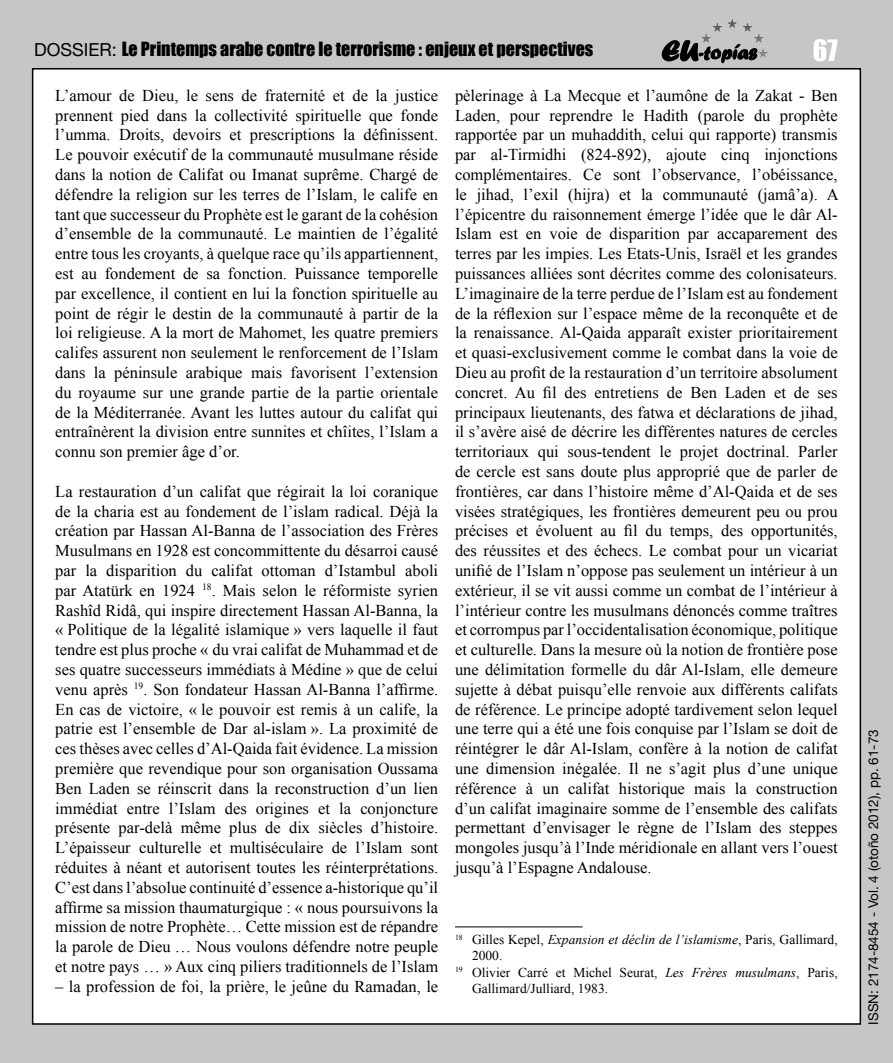
<style>
.page{position:relative;width:893px;height:1063px;background:#c5c6c6}
.page>*{position:absolute;margin:0;border:0;box-sizing:border-box;transform-origin:0 0}
.t1{font:27px "Impact";color:#fff}
.t2{font:18px "Impact";color:#000}
.t3{font:16.5px/19.8px "Times New Roman";color:#000;text-align:justify}
.t4{font:13.5px "Times New Roman";color:#000}
.t5{font:italic 13.5px "Times New Roman";color:#000}
.t6{font:13.5px "Helvetica Neue";color:#000}
.s1{font-family:"Helvetica Neue"}
.s2{font-style:normal}
.s3{font-style:italic}
</style>
<div class="page">
<div style="left:33px;top:69px;width:827px;height:955px;background:#fff"></div>
<svg style="left:662px;top:40px;width:94px;height:23px"></svg>
<hr style="left:701px;top:19px;width:67px;height:1px;background:#575757">
<hr style="left:701px;top:20px;width:67px;height:1px;background:#585858">
<hr style="left:701px;top:21px;width:67px;height:1px;background:#595959">
<hr style="left:701px;top:22px;width:67px;height:1px;background:#5b5b5a">
<hr style="left:701px;top:23px;width:67px;height:1px;background:#5c5c5b">
<hr style="left:701px;top:24px;width:67px;height:1px;background:#5e5e5d">
<hr style="left:701px;top:25px;width:67px;height:1px;background:#5f5f5e">
<hr style="left:701px;top:26px;width:67px;height:1px;background:#616160">
<hr style="left:701px;top:27px;width:67px;height:1px;background:#626261">
<hr style="left:701px;top:28px;width:67px;height:1px;background:#646463">
<hr style="left:701px;top:29px;width:67px;height:1px;background:#656564">
<hr style="left:701px;top:30px;width:67px;height:1px;background:#666665">
<hr style="left:701px;top:31px;width:67px;height:1px;background:#686867">
<hr style="left:701px;top:32px;width:67px;height:1px;background:#696968">
<hr style="left:701px;top:33px;width:67px;height:1px;background:#6b6b6a">
<hr style="left:701px;top:34px;width:67px;height:1px;background:#6c6c6b">
<hr style="left:701px;top:35px;width:67px;height:1px;background:#6d6d6d">
<hr style="left:701px;top:36px;width:67px;height:1px;background:#6e6e6e">
<hr style="left:701px;top:37px;width:67px;height:1px;background:#707070">
<hr style="left:701px;top:38px;width:67px;height:1px;background:#717171">
<hr style="left:701px;top:39px;width:67px;height:1px;background:#737373">
<hr style="left:701px;top:40px;width:67px;height:1px;background:#747474">
<hr style="left:701px;top:41px;width:67px;height:1px;background:#757574">
<hr style="left:701px;top:42px;width:67px;height:1px;background:#777776">
<hr style="left:701px;top:43px;width:67px;height:1px;background:#787877">
<hr style="left:701px;top:44px;width:67px;height:1px;background:#7a7a79">
<hr style="left:701px;top:45px;width:67px;height:1px;background:#7b7b7a">
<hr style="left:701px;top:46px;width:67px;height:1px;background:#7c7d7c">
<hr style="left:701px;top:47px;width:67px;height:1px;background:#7d7e7d">
<hr style="left:701px;top:48px;width:67px;height:1px;background:#7f7f7f">
<hr style="left:701px;top:49px;width:67px;height:1px;background:#808080">
<hr style="left:701px;top:50px;width:67px;height:1px;background:#818181">
<hr style="left:701px;top:51px;width:67px;height:1px;background:#838383">
<hr style="left:701px;top:52px;width:67px;height:1px;background:#848484">
<hr style="left:701px;top:53px;width:67px;height:1px;background:#868685">
<hr style="left:701px;top:54px;width:67px;height:1px;background:#878786">
<hr style="left:701px;top:55px;width:67px;height:1px;background:#888988">
<hr style="left:701px;top:56px;width:67px;height:1px;background:#898989">
<hr style="left:701px;top:57px;width:67px;height:1px;background:#8b8b8b">
<hr style="left:455px;top:927px;width:128px;height:1px;background:#000">
<p class="t2" style="left:34px;top:35px;width:561px"><span class="s1">DOSSIER:</span> Le Printemps arabe contre le terrorisme : enjeux et perspectives</p>
<h1 class="t1" style="left:813px;top:29px;width:26px">67</h1>
<p class="t3" style="left:55px;top:85px;width:384px">L’amour de Dieu, le sens de fraternité et de la justice prennent pied dans la collectivité spirituelle que fonde l’umma. Droits, devoirs et prescriptions la définissent.<br>Le pouvoir exécutif de la communauté musulmane réside dans la notion de Califat ou Imanat suprême. Chargé de défendre la religion sur les terres de l’Islam, le calife en tant que successeur du Prophète est le garant de la cohésion d’ensemble de la communauté. Le maintien de l’égalité entre tous les croyants, à quelque race qu’ils appartiennent, est au fondement de sa fonction. Puissance temporelle par excellence, il contient en lui la fonction spirituelle au point de régir le destin de la communauté à partir de la loi religieuse. A la mort de Mahomet, les quatre premiers califes assurent non seulement le renforcement de l’Islam dans la péninsule arabique mais favorisent l’extension du royaume sur une grande partie de la partie orientale de la Méditerranée. Avant les luttes autour du califat qui entraînèrent la division entre sunnites et chîites, l’Islam a connu son premier âge d’or.</p>
<p class="t3" style="left:55px;top:481px;width:384px">La restauration d’un califat que régirait la loi coranique de la charia est au fondement de l’islam radical. Déjà la création par Hassan Al-Banna de l’association des Frères Musulmans en 1928 est concommittente du désarroi causé par la disparition du califat ottoman d’Istambul aboli par Atatürk en 1924 <sup>18</sup>. Mais selon le réformiste syrien Rashîd Ridâ, qui inspire directement Hassan Al-Banna, la « Politique de la légalité islamique » vers laquelle il faut tendre est plus proche « du vrai califat de Muhammad et de ses quatre successeurs immédiats à Médine » que de celui venu après <sup>19</sup>. Son fondateur Hassan Al-Banna l’affirme.<br>En cas de victoire, « le pouvoir est remis à un calife, la patrie est l’ensemble de Dar al-islam ». La proximité de ces thèses avec celles d’Al-Qaida fait évidence. La mission première que revendique pour son organisation Oussama Ben Laden se réinscrit dans la reconstruction d’un lien immédiat entre l’Islam des origines et la conjoncture présente par-delà même plus de dix siècles d’histoire.<br>L’épaisseur culturelle et multiséculaire de l’Islam sont réduites à néant et autorisent toutes les réinterprétations.<br>C’est dans l’absolue continuité d’essence a-historique qu’il affirme sa mission thaumaturgique : « nous poursuivons la mission de notre Prophète… Cette mission est de répandre la parole de Dieu … Nous voulons défendre notre peuple et notre pays … » Aux cinq piliers traditionnels de l’Islam</p>
<p class="t3" style="left:55px;top:976px;width:384px">– la profession de foi, la prière, le jeûne du Ramadan, le</p>
<p class="t3" style="left:455px;top:85px;width:385px">pèlerinage à La Mecque et l’aumône de la Zakat - Ben Laden, pour reprendre le Hadith (parole du prophète rapportée par un muhaddith, celui qui rapporte) transmis par al-Tirmidhi (824-892), ajoute cinq injonctions complémentaires. Ce sont l’observance, l’obéissance, le jihad, l’exil (hijra) et la communauté (jamâ’a). A l’épicentre du raisonnement émerge l’idée que le dâr Al-Islam est en voie de disparition par accaparement des terres par les impies. Les Etats-Unis, Israël et les grandes puissances alliées sont décrites comme des colonisateurs.<br>L’imaginaire de la terre perdue de l’Islam est au fondement de la réflexion sur l’espace même de la reconquête et de la renaissance. Al-Qaida apparaît exister prioritairement et quasi-exclusivement comme le combat dans la voie de Dieu au profit de la restauration d’un territoire absolument concret. Au fil des entretiens de Ben Laden et de ses principaux lieutenants, des fatwa et déclarations de jihad, il s’avère aisé de décrire les différentes natures de cercles territoriaux qui sous-tendent le projet doctrinal. Parler de cercle est sans doute plus approprié que de parler de frontières, car dans l’histoire même d’Al-Qaida et de ses visées stratégiques, les frontières demeurent peu ou prou précises et évoluent au fil du temps, des opportunités, des réussites et des échecs. Le combat pour un vicariat unifié de l’Islam n’oppose pas seulement un intérieur à un extérieur, il se vit aussi comme un combat de l’intérieur à l’intérieur contre les musulmans dénoncés comme traîtres et corrompus par l’occidentalisation économique, politique et culturelle. Dans la mesure où la notion de frontière pose une délimitation formelle du dâr Al-Islam, elle demeure sujette à débat puisqu’elle renvoie aux différents califats de référence. Le principe adopté tardivement selon lequel une terre qui a été une fois conquise par l’Islam se doit de réintégrer le dâr Al-Islam, confère à la notion de califat une dimension inégalée. Il ne s’agit plus d’une unique référence à un califat historique mais la construction d’un califat imaginaire somme de l’ensemble des califats permettant d’envisager le règne de l’Islam des steppes mongoles jusqu’à l’Inde méridionale en allant vers l’ouest jusqu’à l’Espagne Andalouse.</p>
<p class="t5" style="left:455px;top:930px;width:384px"><sup>18</sup> <span class="s2">Gilles Kepel,</span> Expansion et déclin de l’islamisme<span class="s2">, Paris, Gallimard,</span></p>
<p class="t4" style="left:472px;top:947px;width:32px">2000.</p>
<p class="t4" style="left:455px;top:963px;width:384px"><sup>19</sup> Olivier Carré et Michel Seurat, <span class="s3">Les Frères musulmans</span>, Paris,</p>
<p class="t4" style="left:472px;top:979px;width:138px">Gallimard/Julliard, 1983.</p>
<p class="t6" style="left:865px;top:1025px;width:297px;rotate:-90deg">ISSN: 2174-8454 - Vol. 4 (otoño 2012), pp. 61-73</p>
</div>
